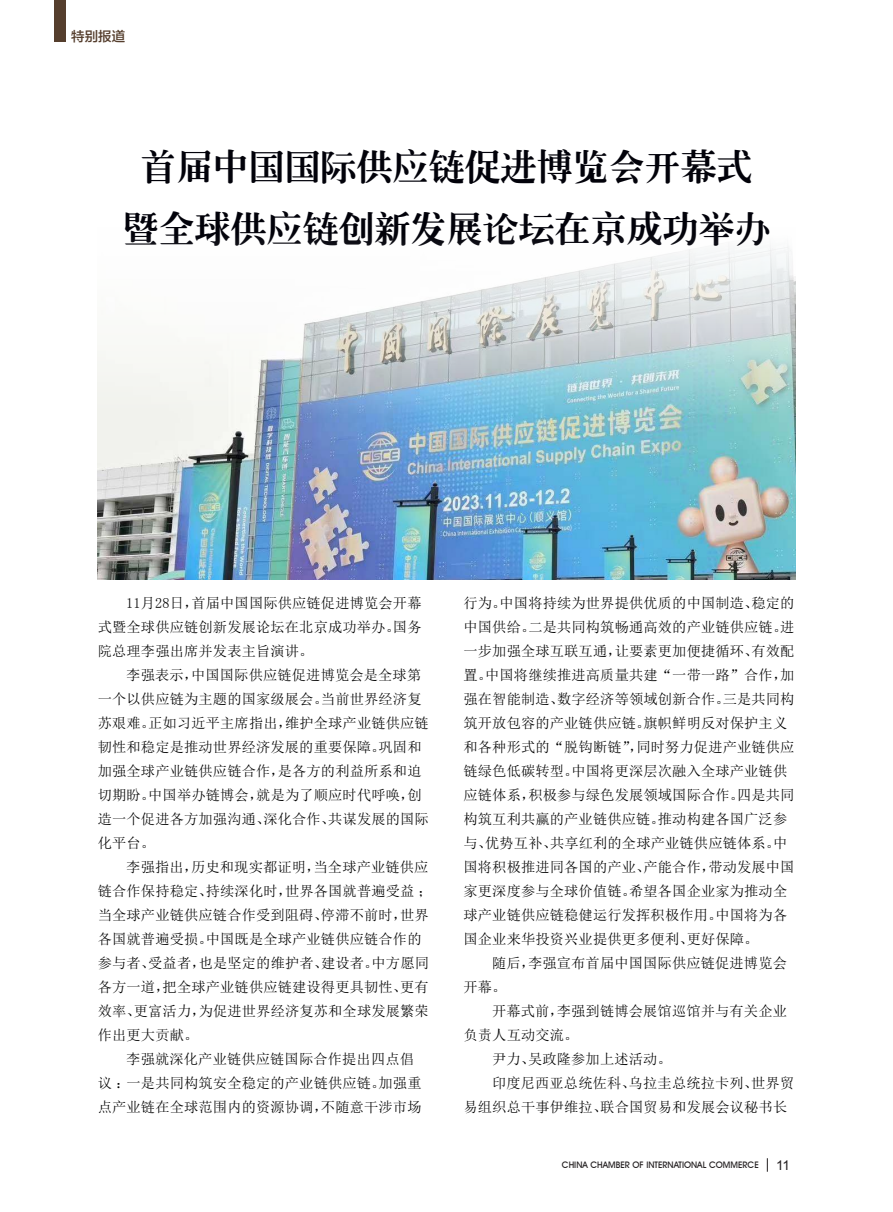
<style>
.page{position:relative;width:893px;height:1212px;background:#fff}
.page>*{position:absolute;margin:0;border:0;box-sizing:border-box;transform-origin:0 0}
.段落样式1{font:36px "CT Lao Song SJ";color:#02020a}
.正文{font:14.25px/24px "Sim Sun";letter-spacing:.01em;color:#000}
.t1{font:13.5px "FZLTZHK GBK1 0";color:#553e2d}
.t2{font:13.5px "Arial";color:#231f20}
.t3{font:500 9px "Avant Garde IT Cby BT";color:#231f20}
</style>
<div class="page">
<svg style="left:767px;top:1158px;width:1px;height:14px"></svg>
<div style="left:54px;top:0;width:12px;height:42px;background:#553e2d"></div>
<img style="left:98px;top:245px;width:697px;height:334px">
<p class="t1" style="left:71px;top:29px;width:55px">特别报道</p>
<p class="段落样式1" style="left:140px;top:148px;width:614px">首届中国国际供应链促进博览会开幕式</p>
<p class="段落样式1" style="left:122px;top:210px;width:650px">暨全球供应链创新发展论坛在京成功举办</p>
<p class="正文" style="left:98px;top:590px;width:325px;text-align:justify;text-indent:28px">11月28日，首届中国国际供应链促进博览会开幕式暨全球供应链创新发展论坛在北京成功举办。国务院总理李强出席并发表主旨演讲。</p>
<p class="正文" style="left:98px;top:662px;width:333px;text-indent:28px">李强表示，中国国际供应链促进博览会是全球第一个以供应链为主题的国家级展会。当前世界经济复苏艰难。正如习近平主席指出，维护全球产业链供应链韧性和稳定是推动世界经济发展的重要保障。巩固和加强全球产业链供应链合作，是各方的利益所系和迫切期盼。中国举办链博会，就是为了顺应时代呼唤，创造一个促进各方加强沟通、深化合作、共谋发展的国际化平台。</p>
<p class="正文" style="left:98px;top:854px;width:336px;text-indent:28px">李强指出，历史和现实都证明，当全球产业链供应链合作保持稳定、持续深化时，世界各国就普遍受益；当全球产业链供应链合作受到阻碍、停滞不前时，世界各国就普遍受损。中国既是全球产业链供应链合作的参与者、受益者，也是坚定的维护者、建设者。中方愿同各方一道，把全球产业链供应链建设得更具韧性、更有效率、更富活力，为促进世界经济复苏和全球发展繁荣作出更大贡献。</p>
<p class="正文" style="left:98px;top:1046px;width:325px;text-indent:28px">李强就深化产业链供应链国际合作提出四点倡议：一是共同构筑安全稳定的产业链供应链。加强重点产业链在全球范围内的资源协调，不随意干涉市场</p>
<p class="正文" style="left:463px;top:590px;width:333px">行为。中国将持续为世界提供优质的中国制造、稳定的中国供给。二是共同构筑畅通高效的产业链供应链。进一步加强全球互联互通，让要素更加便捷循环、有效配置。中国将继续推进高质量共建“一带一路”合作，加强在智能制造、数字经济等领域创新合作。三是共同构筑开放包容的产业链供应链。旗帜鲜明反对保护主义和各种形式的“脱钩断链”，同时努力促进产业链供应链绿色低碳转型。中国将更深层次融入全球产业链供应链体系，积极参与绿色发展领域国际合作。四是共同构筑互利共赢的产业链供应链。推动构建各国广泛参与、优势互补、共享红利的全球产业链供应链体系。中国将积极推进同各国的产业、产能合作，带动发展中国家更深度参与全球价值链。希望各国企业家为推动全球产业链供应链稳健运行发挥积极作用。中国将为各国企业来华投资兴业提供更多便利、更好保障。</p>
<p class="正文" style="left:463px;top:950px;width:325px;text-indent:28px">随后，李强宣布首届中国国际供应链促进博览会开幕。</p>
<p class="正文" style="left:463px;top:998px;width:325px;text-indent:28px">开幕式前，李强到链博会展馆巡馆并与有关企业负责人互动交流。</p>
<p class="正文" style="left:492px;top:1046px;width:181px">尹力、吴政隆参加上述活动。</p>
<p class="正文" style="left:463px;top:1070px;width:332px;text-indent:28px">印度尼西亚总统佐科、乌拉圭总统拉卡列、世界贸易组织总干事伊维拉、联合国贸易和发展会议秘书长</p>
<p class="t3" style="left:562px;top:1159px;width:198px">CHINA CHAMBER OF INTERNATIONAL COMMERCE</p>
<p class="t2" style="left:776px;top:1156px;width:16px">11</p>
</div>
